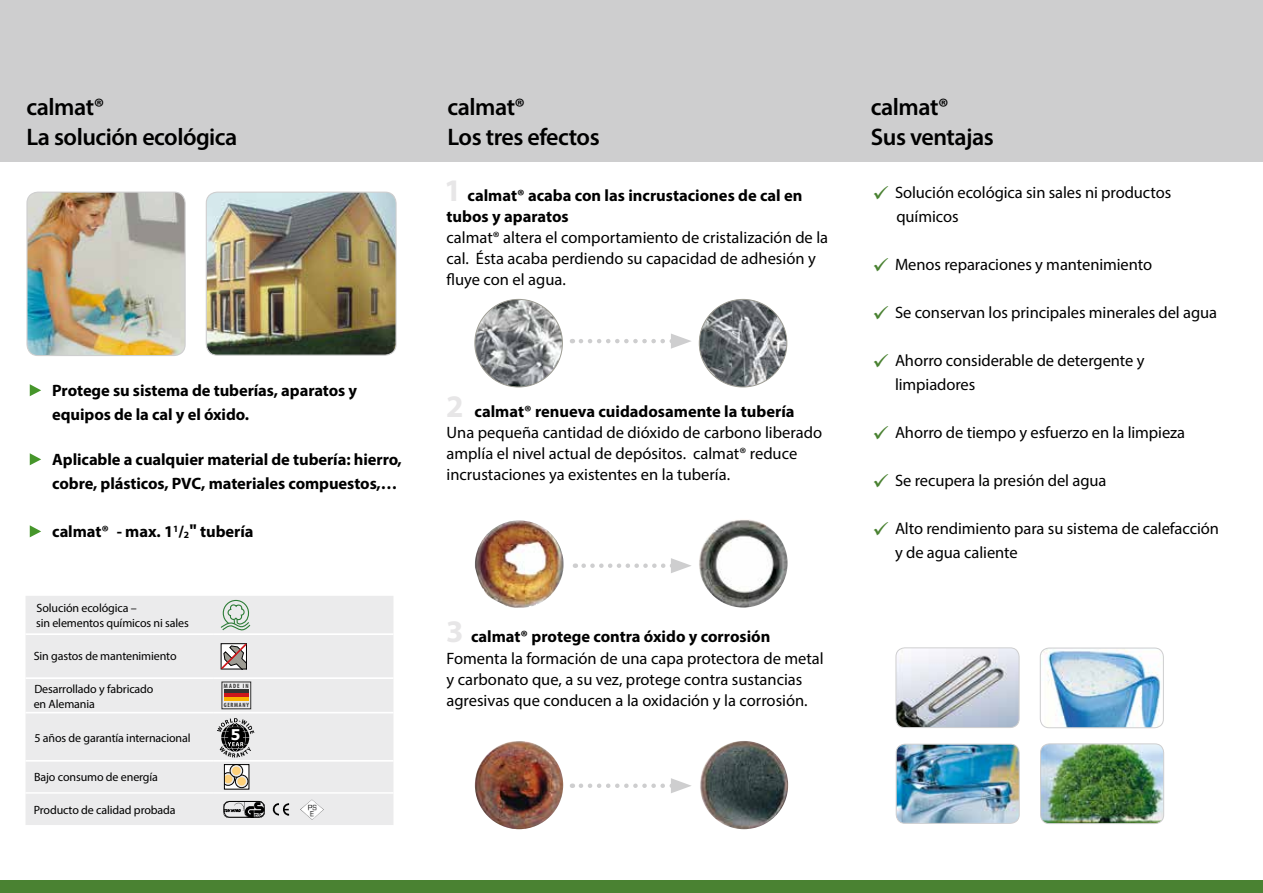
<style>
.page{position:relative;width:1263px;height:893px;background:#fff}
.page>*{position:absolute;margin:0;border:0;box-sizing:border-box;transform-origin:0 0}
.t1{font:700 31.5px "Myriad Pro";color:#e7e6e7}
.t2{font:600 24px/30px "Myriad Pro";letter-spacing:-.02em;color:#000}
.t3{font:16.5px/21px "Myriad Pro";letter-spacing:-.005em;color:#000}
.t4{font:700 16.5px/24px "Myriad Pro";letter-spacing:-.005em;color:#000}
.t5{font:700 15px "Tahoma";color:#fff}
.t6{font:12px/15px "Myriad Pro";letter-spacing:-.01em;color:#000}
.t7{font:700 condensed 6.15px "Myriad Pro";letter-spacing:.12em;color:#333332}
.s1{font-size:9.6px}
.s2{font-family:"Tahoma"}
.s3{color:#4a8232}
</style>
<div class="page">
<div style="left:0;top:0;width:1263px;height:162px;background:#cececf"></div>
<svg style="left:30px;top:384px;width:11px;height:12px"></svg>
<svg style="left:30px;top:453px;width:11px;height:12px"></svg>
<svg style="left:30px;top:525px;width:11px;height:12px"></svg>
<img style="left:699px;top:299px;width:88px;height:88px;border-radius:44px">
<img style="left:475px;top:299px;width:87px;height:88px;border-radius:44px">
<svg style="left:581px;top:334px;width:110px;height:15px"></svg>
<img style="left:699px;top:519px;width:88px;height:88px;border-radius:44px">
<img style="left:475px;top:520px;width:89px;height:88px">
<svg style="left:584px;top:558px;width:107px;height:15px"></svg>
<img style="left:700px;top:741px;width:88px;height:88px;border-radius:44px">
<img style="left:475px;top:741px;width:88px;height:88px;border-radius:44px">
<svg style="left:581px;top:778px;width:110px;height:15px"></svg>
<div style="left:26px;top:596px;width:367px;height:229px;background:#ebebec"></div>
<hr style="left:26px;top:633px;width:187px;height:2px;background:#fff">
<hr style="left:213px;top:633px;width:180px;height:2px;background:#fff">
<hr style="left:26px;top:677px;width:187px;height:2px;background:#fff">
<hr style="left:213px;top:677px;width:180px;height:2px;background:#fff">
<hr style="left:26px;top:712px;width:187px;height:1px;background:#fff">
<hr style="left:213px;top:712px;width:180px;height:1px;background:#fff">
<hr style="left:26px;top:760px;width:187px;height:2px;background:#fff">
<hr style="left:213px;top:760px;width:180px;height:2px;background:#fff">
<hr style="left:26px;top:792px;width:187px;height:2px;background:#fff">
<hr style="left:213px;top:792px;width:180px;height:2px;background:#fff">
<svg style="left:221px;top:681px;width:31px;height:29px"></svg>
<hr style="left:224px;top:693px;width:25px;height:4px;background:#cd171a">
<hr style="left:224px;top:689px;width:25px;height:4px;background:#333332">
<hr style="left:224px;top:697px;width:25px;height:4px;background:#fab200">
<svg style="left:217px;top:718px;width:37px;height:39px"></svg>
<svg style="left:226px;top:766px;width:21px;height:21px"></svg>
<svg style="left:226px;top:772px;width:9px;height:14px"></svg>
<div style="left:224px;top:775px;width:8px;height:8px;background:#fed17a;border-radius:50%"></div>
<svg style="left:235px;top:775px;width:13px;height:13px"></svg>
<div style="left:235px;top:775px;width:13px;height:13px;border:1px solid #000;border-radius:50%"></div>
<div style="left:237px;top:777px;width:9px;height:9px;background:#fed17a;border-radius:50%"></div>
<svg style="left:230px;top:765px;width:13px;height:12px"></svg>
<div style="left:230px;top:765px;width:13px;height:12px;border:1px solid #000;border-radius:50%"></div>
<div style="left:232px;top:767px;width:9px;height:8px;background:#fed17a;border-radius:50%"></div>
<div style="left:224px;top:764px;width:25px;height:25px;border:1px solid #000"></div>
<svg style="left:219px;top:599px;width:32px;height:72px"></svg>
<img style="left:300px;top:799px;width:24px;height:21px">
<img style="left:270px;top:801px;width:22px;height:18px">
<img style="left:206px;top:192px;width:189px;height:162px">
<div style="left:206px;top:192px;width:191px;height:164px;border:1px solid #cececf;border-radius:11px"></div>
<img style="left:28px;top:192px;width:156px;height:164px">
<div style="left:26px;top:192px;width:160px;height:164px;border:1px solid #cececf;border-radius:11px"></div>
<div style="left:0;top:880px;width:1263px;height:13px;background:#4a8232"></div>
<img style="left:1040px;top:648px;width:123px;height:80px">
<div style="left:1040px;top:648px;width:124px;height:80px;border:1px solid #cececf;border-radius:9px"></div>
<img style="left:1042px;top:745px;width:122px;height:79px">
<div style="left:1040px;top:743px;width:124px;height:81px;border:1px solid #cececf;border-radius:9px"></div>
<img style="left:897px;top:649px;width:122px;height:79px">
<div style="left:895px;top:647px;width:124px;height:81px;border:1px solid #cececf;border-radius:9px"></div>
<img style="left:896px;top:744px;width:122px;height:78px">
<div style="left:896px;top:744px;width:124px;height:80px;border:1px solid #cececf;border-radius:9px"></div>
<img style="left:224px;top:801px;width:40px;height:17px">
<div style="left:224px;top:801px;width:40px;height:16px;border:1px solid #000;border-radius:6px"></div>
<h2 class="t2" style="left:27px;top:91px;width:212px">calmat®<br>La solución ecológica</h2>
<h2 class="t2" style="left:448px;top:91px;width:154px">calmat®<br>Los tres efectos</h2>
<h2 class="t2" style="left:871px;top:91px;width:124px">calmat®<br>Sus ventajas</h2>
<p class="t4" style="left:52px;top:378px;width:306px">Protege su sistema de tuberías, aparatos y equipos de la cal y el óxido.</p>
<p class="t4" style="left:52px;top:447px;width:351px">Aplicable a cualquier material de tubería: hierro, cobre, plásticos, PVC, materiales compuestos,…</p>
<p class="t4" style="left:52px;top:519px;width:203px">calmat® - max. 1<sup>1</sup>/<span class="s1">2</span><span class="s2">"</span> tubería</p>
<p class="t6" style="left:36px;top:601px;width:154px">Solución ecológica –<br>sin elementos químicos ni sales</p>
<p class="t6" style="left:34px;top:649px;width:144px">Sin gastos de mantenimiento</p>
<p class="t6" style="left:34px;top:682px;width:121px">Desarrollado y fabricado en Alemania</p>
<p class="t7" style="left:224px;top:682px;width:26px">MADE IN</p>
<p class="t7" style="left:224px;top:701px;width:27px">GERMANY</p>
<p class="t6" style="left:34px;top:730px;width:158px">5 años de garantía internacional</p>
<p class="t5" style="left:231px;top:724px;width:11px">5</p>
<p class="t6" style="left:34px;top:769px;width:125px">Bajo consumo de energía</p>
<p class="t6" style="left:34px;top:802px;width:143px">Producto de calidad probada</p>
<h1 class="t1" style="left:444px;top:170px;width:19px">1</h1>
<p class="t3" style="left:896px;top:180px;width:276px;line-height:24px;text-indent:-24px"><span class="s3">✓</span> Solución ecológica sin sales ni productos químicos</p>
<p class="t3" style="left:872px;top:254px;width:281px"><span class="s3">✓</span> Menos reparaciones y mantenimiento</p>
<p class="t3" style="left:872px;top:302px;width:346px"><span class="s3">✓</span> Se conservan los principales minerales del agua</p>
<p class="t3" style="left:895px;top:348px;width:251px;line-height:24px;text-indent:-22px"><span class="s3">✓</span> Ahorro considerable de detergente y limpiadores</p>
<p class="t3" style="left:872px;top:422px;width:314px"><span class="s3">✓</span> Ahorro de tiempo y esfuerzo en la limpieza</p>
<p class="t3" style="left:872px;top:470px;width:235px"><span class="s3">✓</span> Se recupera la presión del agua</p>
<p class="t3" style="left:895px;top:517px;width:325px;line-height:24px;text-indent:-22px"><span class="s3">✓</span> Alto rendimiento para su sistema de calefacción y de agua caliente</p>
<p class="t4" style="left:446px;top:185px;width:357px;line-height:21px;text-indent:21px">calmat® acaba con las incrustaciones de cal en tubos y aparatos</p>
<p class="t3" style="left:446px;top:227px;width:383px">calmat® altera el comportamiento de cristalización de la cal. Ésta acaba perdiendo su capacidad de adhesión y fluye con el agua.</p>
<h1 class="t1" style="left:446px;top:386px;width:19px">2</h1>
<p class="t4" style="left:474px;top:399px;width:322px">calmat® renueva cuidadosamente la tubería</p>
<p class="t3" style="left:446px;top:422px;width:377px">Una pequeña cantidad de dióxido de carbono liberado amplía el nivel actual de depósitos. calmat® reduce incrustaciones ya existentes en la tubería.</p>
<h1 class="t1" style="left:446px;top:611px;width:19px">3</h1>
<p class="t4" style="left:471px;top:624px;width:301px">calmat® protege contra óxido y corrosión</p>
<p class="t3" style="left:446px;top:647px;width:379px">Fomenta la formación de una capa protectora de metal y carbonato que, a su vez, protege contra sustancias agresivas que conducen a la oxidación y la corrosión.</p>
</div>
